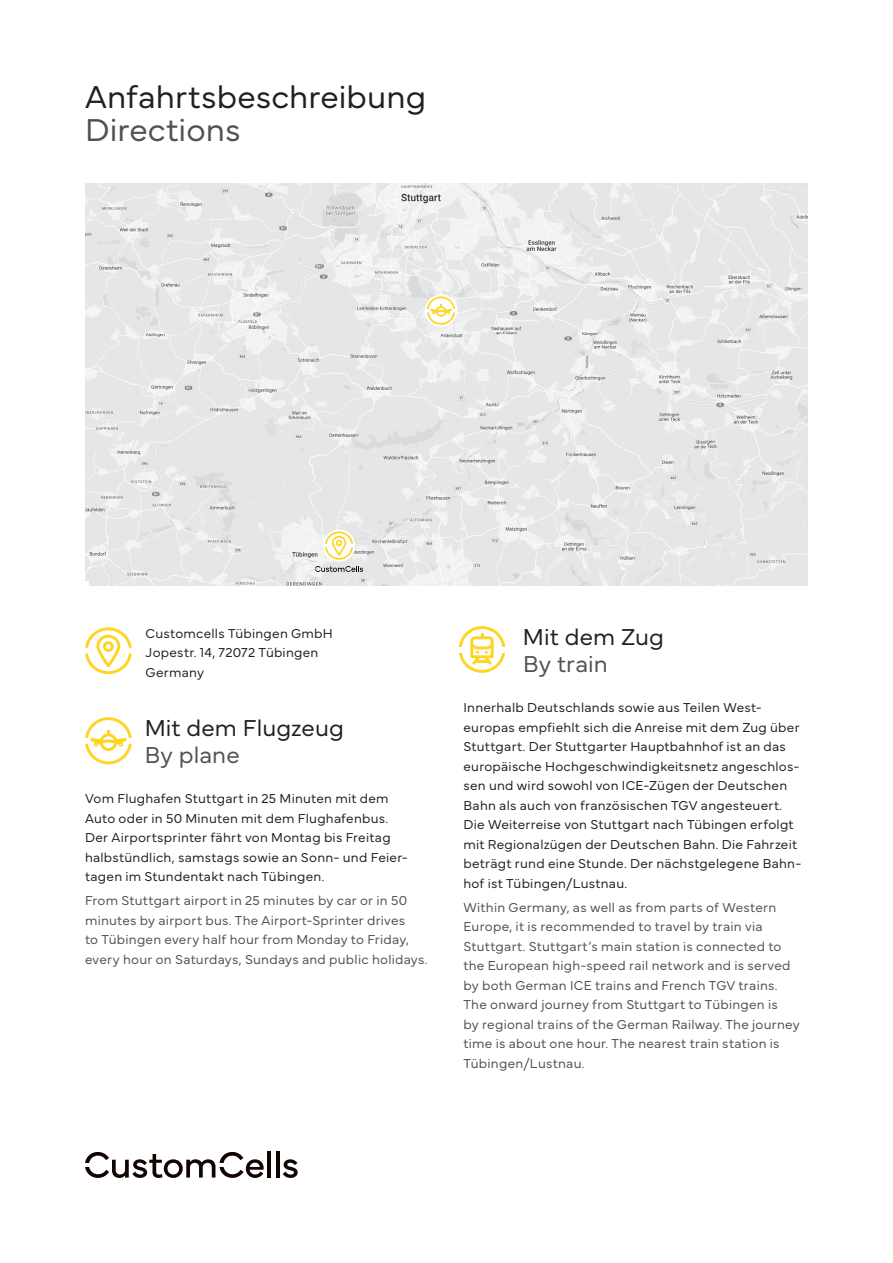
<style>
.page{position:relative;width:893px;height:1263px;background:#fff}
.page>*{position:absolute;margin:0;border:0;box-sizing:border-box;transform-origin:0 0}
.t1{font:300 33px "Mundial";color:#231f20}
.t2{font:300 33px "Mundial";letter-spacing:.005em;color:#4f5252}
.t3{font:300 24px "Mundial";letter-spacing:.005em;color:#231f20}
.t4{font:300 24px "Mundial";letter-spacing:.005em;color:#4f5252}
.t5{font:300 13.5px/19.5px "Mundial";letter-spacing:.02em;color:#231f20}
.t6{font:300 13.5px/19.5px "Mundial";letter-spacing:.015em;color:#4f5252}
</style>
<div class="page">
<img style="left:85px;top:183px;width:723px;height:403px">
<div style="left:323px;top:529px;width:32px;height:33px;background:#fff;border-radius:50%"></div>
<svg style="left:325px;top:531px;width:28px;height:29px"></svg>
<svg style="left:315px;top:566px;width:48px;height:6px"></svg>
<svg style="left:85px;top:717px;width:47px;height:47px"></svg>
<div style="left:425px;top:294px;width:32px;height:33px;background:#fff;border-radius:50%"></div>
<svg style="left:427px;top:296px;width:28px;height:29px"></svg>
<div style="left:80px;top:581px;width:9px;height:6px;background:#fff"></div>
<hr style="left:267px;top:1151px;width:4px;height:26px;background:#110501">
<hr style="left:276px;top:1151px;width:3px;height:26px;background:#110501">
<svg style="left:283px;top:1159px;width:15px;height:19px"></svg>
<svg style="left:85px;top:1152px;width:179px;height:26px"></svg>
<svg style="left:85px;top:627px;width:47px;height:47px"></svg>
<svg style="left:459px;top:626px;width:46px;height:47px"></svg>
<div style="left:499px;top:647px;width:9px;height:6px;background:#fff"></div>
<div style="left:455px;top:647px;width:8px;height:6px;background:#fff"></div>
<h1 class="t1" style="left:85px;top:71px;width:342px">Anfahrtsbeschreibung</h1>
<h1 class="t2" style="left:85px;top:104px;width:157px">Directions</h1>
<p class="t5" style="left:146px;top:622px;width:189px">Customcells Tübingen GmbH<br>Jopestr. 14, 72072 Tübingen<br>Germany</p>
<h2 class="t3" style="left:145px;top:709px;width:201px">Mit dem Flugzeug</h2>
<h2 class="t4" style="left:145px;top:736px;width:97px">By plane</h2>
<p class="t5" style="left:85px;top:788px;width:324px">Vom Flughafen Stuttgart in 25 Minuten mit dem Auto oder in 50 Minuten mit dem Flughafenbus.<br>Der Airportsprinter fährt von Montag bis Freitag halbstündlich, samstags sowie an Sonn- und Feier&shy;tagen im Stundentakt nach Tübingen.</p>
<p class="t6" style="left:85px;top:890px;width:344px">From Stuttgart airport in 25 minutes by car or in 50 minutes by airport bus. The Airport-Sprinter drives<br>to Tübingen every half hour from Monday to Friday, every hour on Saturdays, Sundays and public holidays.</p>
<h2 class="t3" style="left:523px;top:618px;width:143px">Mit dem Zug</h2>
<h2 class="t4" style="left:523px;top:645px;width:86px">By train</h2>
<p class="t5" style="left:463px;top:697px;width:339px">Innerhalb Deutschlands sowie aus Teilen West&shy;europas empfiehlt sich die Anreise mit dem Zug über Stuttgart. Der Stuttgarter Hauptbahnhof ist an das europäische Hochgeschwindigkeitsnetz angeschlos&shy;sen und wird sowohl von ICE-Zügen der Deutschen Bahn als auch von französischen TGV angesteuert.<br>Die Weiterreise von Stuttgart nach Tübingen erfolgt mit Regionalzügen der Deutschen Bahn. Die Fahrzeit beträgt rund eine Stunde. Der nächstgelegene Bahn&shy;hof ist Tübingen/Lustnau.</p>
<p class="t6" style="left:463px;top:896px;width:338px">Within Germany, as well as from parts of Western Europe, it is recommended to travel by train via Stuttgart. Stuttgart‘s main station is connected to the European high-speed rail network and is served by both German ICE trains and French TGV trains.<br>The onward journey from Stuttgart to Tübingen is<br>by regional trains of the German Railway. The journey time is about one hour. The nearest train station is Tübingen/Lustnau.</p>
</div>
